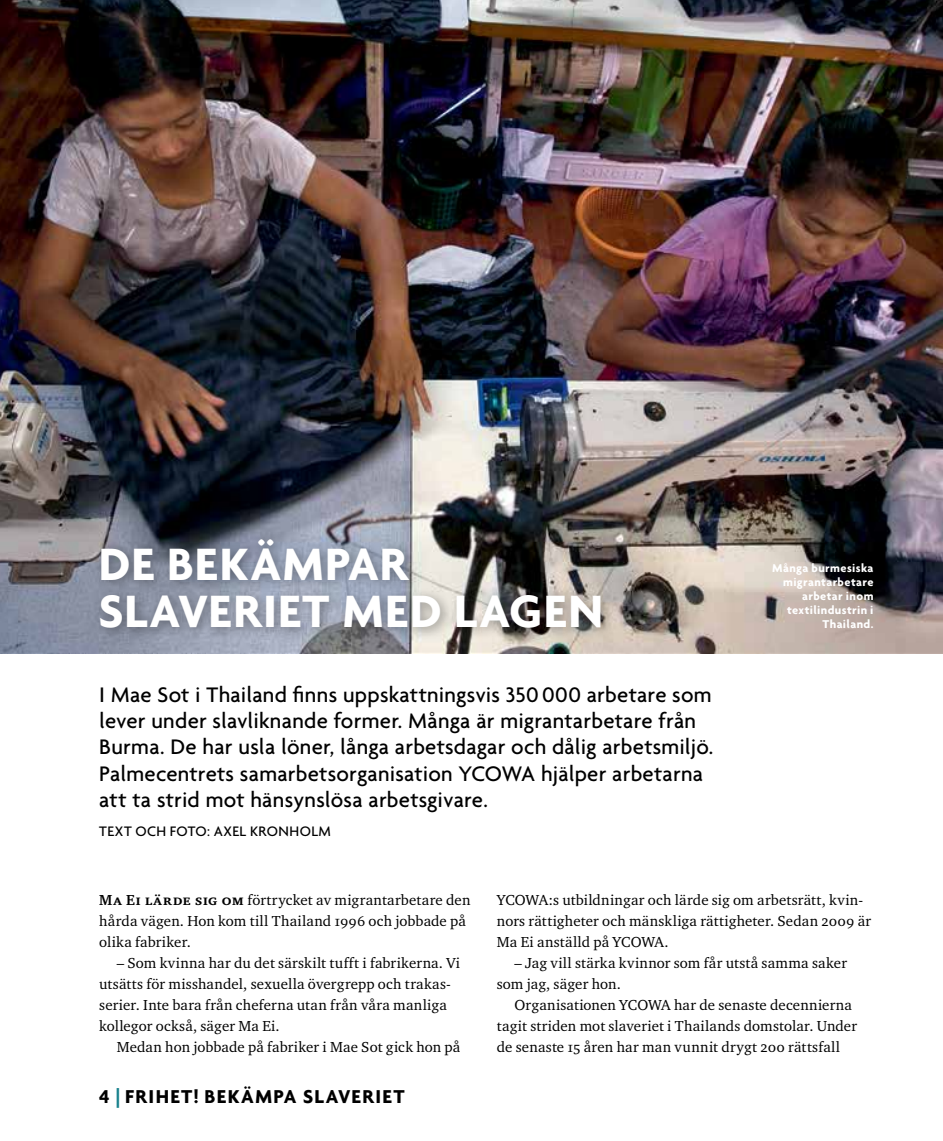
<style>
.page{position:relative;width:943px;height:1141px;background:#fff}
.page>*{position:absolute;margin:0;border:0;box-sizing:border-box;transform-origin:0 0}
.t1{font:700 49px/47.2px "Agenda";letter-spacing:.025em;color:#fff}
.t2{font:500 22.75px/26.2px "Agenda";letter-spacing:.01em;color:#000}
.t3{font:700 20.12px "Agenda";letter-spacing:.065em;color:#000}
.t4{font:14.88px/21px "Charter ITC Regu OS";letter-spacing:.01em;color:#000}
.t5{font:500 14.88px "Agenda";letter-spacing:.03em;color:#000}
.t6{font:700 12.25px/14px "Agenda";letter-spacing:.03em;color:#fff;text-align:right}
.s1{font-family:"Charter ITC Bold SC"}
.s2{font-size:21px;color:#1b838e}
</style>
<div class="page">
<img style="left:0;top:0;width:943px;height:653px">
<div style="left:93px;top:531px;width:521px;height:109px;background:#000;opacity:.35"></div>
<h1 class="t1" style="left:99px;top:539px;width:506px">DE BEKÄMPAR<br>SLAVERIET MED LAGEN</h1>
<p class="t2" style="left:99px;top:681px;width:615px">I Mae Sot i Thailand finns uppskattningsvis 350 000 arbetare som lever under slavliknande former. Många är migrantarbetare från Burma. De har usla löner, långa arbetsdagar och dålig arbetsmiljö.<br>Palmecentrets samarbetsorganisation YCOWA hjälper arbetarna att ta strid mot hänsynslösa arbetsgivare.</p>
<p class="t5" style="left:99px;top:822px;width:233px">TEXT OCH FOTO: AXEL KRONHOLM</p>
<p class="t6" style="left:772px;top:561px;width:103px">Många burmesiska migrantarbetare arbetar inom textilindustrin i<br>Thailand.</p>
<p class="t4" style="left:99px;top:889px;width:373px"><span class="s1">Ma Ei lärde sig om</span> förtrycket av migrantarbetare den hårda vägen. Hon kom till Thailand 1996 och jobbade på olika fabriker.</p>
<p class="t4" style="left:99px;top:952px;width:362px;text-indent:17px">– Som kvinna har du det särskilt tufft i fabrikerna. Vi utsätts för misshandel, sexuella övergrepp och trakas&shy;serier. Inte bara från cheferna utan från våra manliga kollegor också, säger Ma Ei.</p>
<p class="t4" style="left:117px;top:1036px;width:345px">Medan hon jobbade på fabriker i Mae Sot gick hon på</p>
<h3 class="t3" style="left:99px;top:1084px;width:307px">4 <span class="s2">|</span> FRIHET! BEKÄMPA SLAVERIET</h3>
<p class="t4" style="left:497px;top:889px;width:376px">YCOWA:s utbildningar och lärde sig om arbetsrätt, kvin&shy;nors rättigheter och mänskliga rättigheter. Sedan 2009 är<br>Ma Ei anställd på YCOWA.</p>
<p class="t4" style="left:497px;top:952px;width:352px;text-indent:17px">– Jag vill stärka kvinnor som får utstå samma saker som jag, säger hon.</p>
<p class="t4" style="left:497px;top:994px;width:362px;text-indent:17px">Organisationen YCOWA har de senaste decennierna tagit striden mot slaveriet i Thailands domstolar. Under de senaste 15 åren har man vunnit drygt 200 rättsfall</p>
</div>
